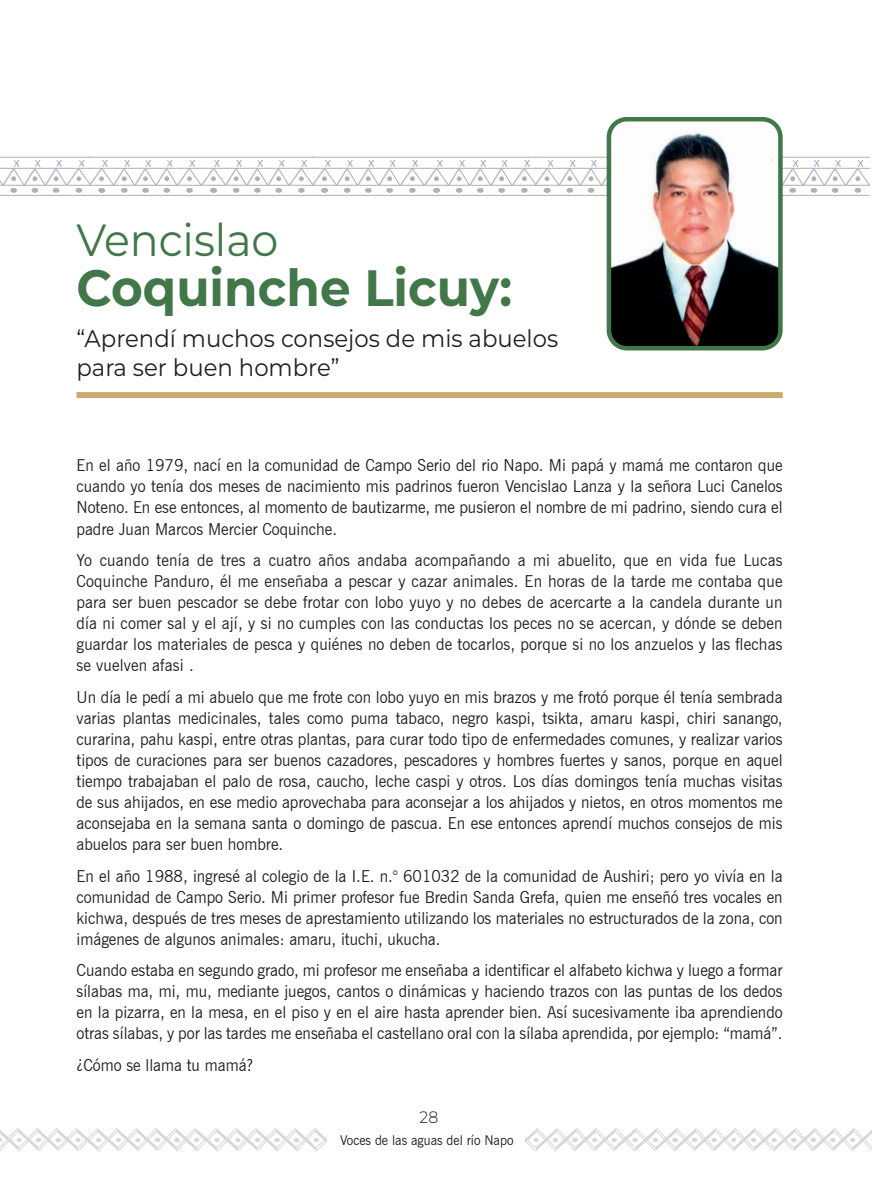
<style>
.page{position:relative;width:872px;height:1191px;background:#fff}
.page>*{position:absolute;margin:0;border:0;box-sizing:border-box;transform-origin:0 0}
.t1{font:700 51px "Montserrat";color:#427749;scale:.95 1}
.t2{font:45px "Montserrat";color:#427749;scale:.95 1}
.t3{font:24px/28.8px "Montserrat";color:#231f20;scale:.95 1}
.t4{font:16.5px/21px "News Gothic BT";color:#231f20;text-align:justify;scale:.95 1}
.t5{font:300 16.5px "Montserrat";color:#231f20;scale:.95 1}
.t6{font:13.5px "News Gothic BT";color:#231f20;scale:.95 1}
</style>
<div class="page">
<svg style="left:526px;top:1128px;width:346px;height:23px"></svg>
<svg style="left:0;top:1128px;width:326px;height:23px"></svg>
<div style="left:77px;top:392px;width:705px;height:6px;background:#cdaa6f"></div>
<hr style="left:0;top:157px;width:91px;height:1px;background:#231f20">
<hr style="left:0;top:195px;width:91px;height:1px;background:#231f20">
<hr style="left:89px;top:157px;width:113px;height:1px;background:#231f20">
<hr style="left:89px;top:195px;width:113px;height:1px;background:#231f20">
<hr style="left:201px;top:157px;width:112px;height:1px;background:#231f20">
<hr style="left:201px;top:195px;width:112px;height:1px;background:#231f20">
<hr style="left:312px;top:157px;width:112px;height:1px;background:#231f20">
<hr style="left:312px;top:195px;width:112px;height:1px;background:#231f20">
<hr style="left:424px;top:157px;width:112px;height:1px;background:#231f20">
<hr style="left:424px;top:195px;width:112px;height:1px;background:#231f20">
<hr style="left:535px;top:157px;width:112px;height:1px;background:#231f20">
<hr style="left:535px;top:195px;width:112px;height:1px;background:#231f20">
<hr style="left:757px;top:157px;width:112px;height:1px;background:#231f20">
<hr style="left:757px;top:195px;width:112px;height:1px;background:#231f20">
<svg style="left:0;top:158px;width:869px;height:35px"></svg>
<img style="left:611px;top:122px;width:169px;height:226px">
<div style="left:606px;top:117px;width:176px;height:233px;border:4px solid #427749;border-radius:18px"></div>
<h2 class="t2" style="left:77px;top:209px;width:214px">Vencislao</h2>
<h1 class="t1" style="left:77px;top:251px;width:460px">Coquinche Licuy:</h1>
<h3 class="t3" style="left:77px;top:324px;width:508px">“Aprendí muchos consejos de mis abuelos para ser buen hombre”</h3>
<p class="t4" style="left:77px;top:455px;width:744px">En el año 1979, nací en la comunidad de Campo Serio del rio Napo. Mi papá y mamá me contaron que cuando yo tenía dos meses de nacimiento mis padrinos fueron Vencislao Lanza y la señora Luci Canelos Noteno. En ese entonces, al momento de bautizarme, me pusieron el nombre de mi padrino, siendo cura el padre Juan Marcos Mercier Coquinche.</p>
<p class="t4" style="left:77px;top:549px;width:744px">Yo cuando tenía de tres a cuatro años andaba acompañando a mi abuelito, que en vida fue Lucas Coquinche Panduro, él me enseñaba a pescar y cazar animales. En horas de la tarde me contaba que para ser buen pescador se debe frotar con lobo yuyo y no debes de acercarte a la candela durante un día ni comer sal y el ají, y si no cumples con las conductas los peces no se acercan, y dónde se deben guardar los materiales de pesca y quiénes no deben de tocarlos, porque si no los anzuelos y las flechas se vuelven afasi .</p>
<p class="t4" style="left:77px;top:686px;width:745px">Un día le pedí a mi abuelo que me frote con lobo yuyo en mis brazos y me frotó porque él tenía sembrada varias plantas medicinales, tales como puma tabaco, negro kaspi, tsikta, amaru kaspi, chiri sanango, curarina, pahu kaspi, entre otras plantas, para curar todo tipo de enfermedades comunes, y realizar varios tipos de curaciones para ser buenos cazadores, pescadores y hombres fuertes y sanos, porque en aquel tiempo trabajaban el palo de rosa, caucho, leche caspi y otros. Los días domingos tenía muchas visitas de sus ahijados, en ese medio aprovechaba para aconsejar a los ahijados y nietos, en otros momentos me aconsejaba en la semana santa o domingo de pascua. En ese entonces aprendí muchos consejos de mis abuelos para ser buen hombre.</p>
<p class="t4" style="left:77px;top:865px;width:745px">En el año 1988, ingresé al colegio de la I.E. n.° 601032 de la comunidad de Aushiri; pero yo vivía en la comunidad de Campo Serio. Mi primer profesor fue Bredin Sanda Grefa, quien me enseñó tres vocales en kichwa, después de tres meses de aprestamiento utilizando los materiales no estructurados de la zona, con imágenes de algunos animales: amaru, ituchi, ukucha.</p>
<p class="t4" style="left:77px;top:959px;width:744px">Cuando estaba en segundo grado, mi profesor me enseñaba a identificar el alfabeto kichwa y luego a formar sílabas ma, mi, mu, mediante juegos, cantos o dinámicas y haciendo trazos con las puntas de los dedos en la pizarra, en la mesa, en el piso y en el aire hasta aprender bien. Así sucesivamente iba aprendiendo otras sílabas, y por las tardes me enseñaba el castellano oral con la sílaba aprendida, por ejemplo: “mamá”.</p>
<p class="t4" style="left:77px;top:1054px;width:188px">¿Cómo se llama tu mamá?</p>
<p class="t5" style="left:419px;top:1105px;width:21px">28</p>
<p class="t6" style="left:340px;top:1131px;width:184px">Voces de las aguas del río Napo</p>
</div>
